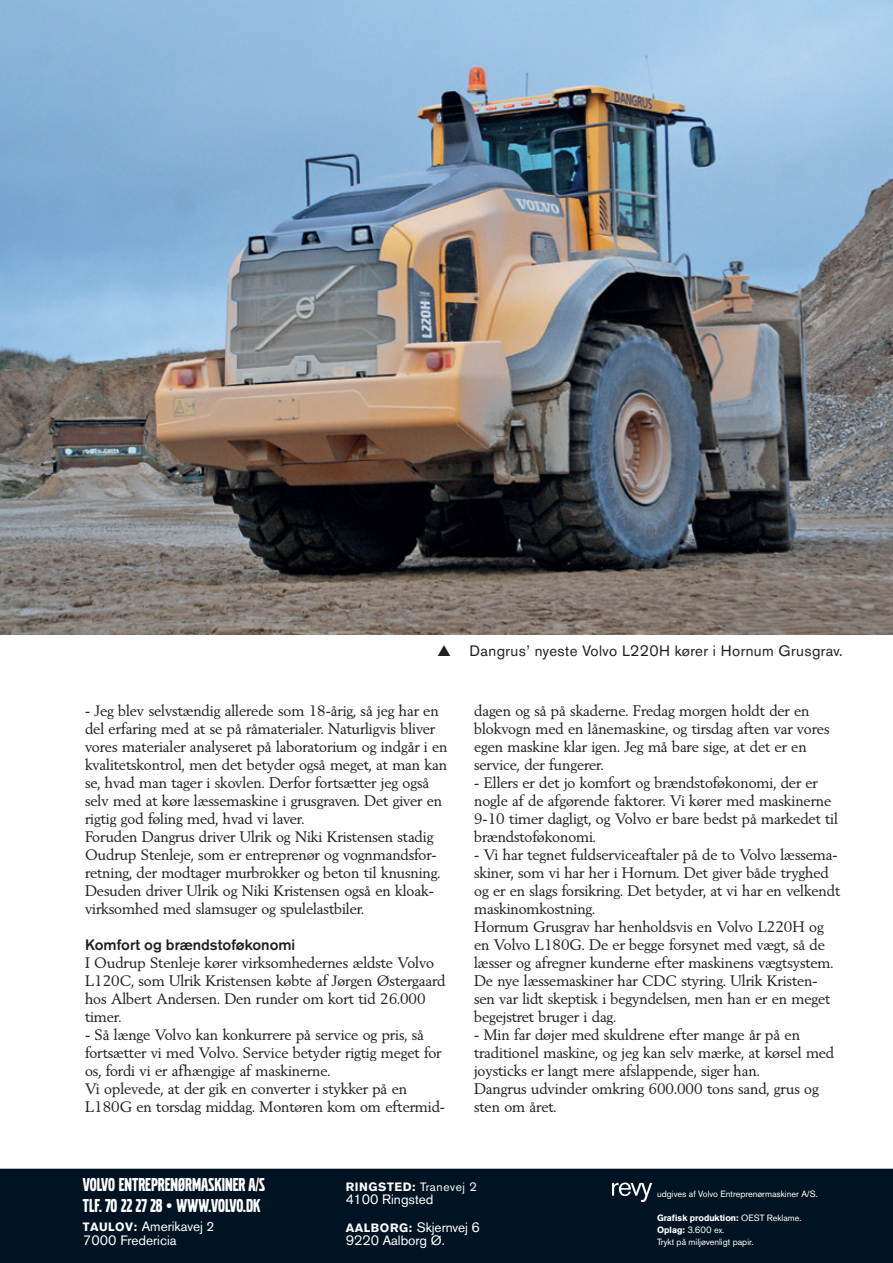
<style>
.page{position:relative;width:893px;height:1263px;background:#fff}
.page>*{position:absolute;margin:0;border:0;box-sizing:border-box;transform-origin:0 0}
.a_Overskrift_afsnit{font:19.5px "Volvo Broad Pro";color:#fff}
.a_Brødtekst{font:15px/18px "Volvo Serif Pro";color:#231f20}
.a_billedtekst{font:15px "Volvo Sans Pro";letter-spacing:.025em;color:#231f20}
.a_Brødtekst-2{font:500 15px "Volvo Sans Pro";color:#231f20}
.a_Overskrift_afsnit-2{font:13.5px/13.5px "Volvo Sans Pro";color:#fff}
.brødtext{font:13.5px/13.5px "Volvo Sans Pro";color:#fff}
.a_Overskrift_afsnit-3{font:700 12px "Volvo Sans Pro";letter-spacing:.05em;color:#fff}
.a_Brødtekst-3{font:9px "Volvo Sans Pro";color:#fff}
.a_Brødtekst-4{font:700 9px/12px "Volvo Sans Pro";color:#fff}
.s1{font-family:"Times New Roman"}
.s2{font-family:"Volvo Sans";font-weight:700;font-size:12px}
.s3{font-family:"Volvo Sans"}
.s4{font-weight:400}
.s5{font-weight:700;font-size:12px}
</style>
<div class="page">
<div style="left:0;top:1169px;width:893px;height:94px;background:#001322"></div>
<svg style="left:612px;top:1182px;width:40px;height:20px"></svg>
<img style="left:0;top:0;width:893px;height:634px">
<p class="a_Brødtekst" style="left:85px;top:701px;width:364px">- Jeg blev selvstændig allerede som 18-årig, så jeg har en del erfaring med at se på råmaterialer. Naturligvis bliver vores materialer analyseret på laboratorium og indgår i en kvalitetskontrol, men det betyder også meget, at man kan se, hvad man tager i skovlen. Derfor fortsætter jeg også selv med at køre læssemaskine i grusgraven. Det giver en rigtig god føling med, hvad vi laver.</p>
<p class="a_Brødtekst" style="left:85px;top:827px;width:357px">Foruden Dangrus driver Ulrik og Niki Kristensen stadig Oudrup Stenleje, som er entreprenør og vognmandsfor&shy;retning, der modtager murbrokker og beton til knusning.<br>Desuden driver Ulrik og Niki Kristensen også en kloak&shy;virksomhed med slamsuger og spulelastbiler.</p>
<p class="a_Brødtekst-2" style="left:85px;top:935px;width:212px">Komfort og brændstoføkonomi</p>
<p class="a_Brødtekst" style="left:85px;top:953px;width:362px">I Oudrup Stenleje kører virksomhedernes ældste Volvo L120C, som Ulrik Kristensen købte af Jørgen Østergaard hos Albert Andersen. Den runder om kort tid 26.000 timer.</p>
<p class="a_Brødtekst" style="left:85px;top:1025px;width:358px">- Så længe Volvo kan konkurrere på service og pris, så fortsætter vi med Volvo. Service betyder rigtig meget for os, fordi vi er afhængige af maskinerne.</p>
<p class="a_Brødtekst" style="left:85px;top:1079px;width:361px">Vi oplevede, at der gik en converter i stykker på en<br>L180G en torsdag middag. Montøren kom om eftermid-</p>
<p class="a_billedtekst" style="left:470px;top:641px;width:375px">Dangrus’ nyeste Volvo L220H kører i Hornum Grusgrav.</p>
<p class="a_Brødtekst" style="left:474px;top:701px;width:357px">dagen og så på skaderne. Fredag morgen holdt der en blokvogn med en lånemaskine, og tirsdag aften var vores egen maskine klar igen. Jeg må bare sige, at det er en service, der fungerer.</p>
<p class="a_Brødtekst" style="left:474px;top:773px;width:365px">- Ellers er det jo komfort og brændstoføkonomi, der er nogle af de afgørende faktorer. Vi kører med maskinerne 9-10 timer dagligt, og Volvo er bare bedst på markedet til brændstoføkonomi.</p>
<p class="a_Brødtekst" style="left:474px;top:845px;width:367px">- Vi har tegnet fuldserviceaftaler på de to Volvo læssema&shy;skiner, som vi har her i Hornum. Det giver både tryghed og er en slags forsikring. Det betyder, at vi har en velkendt maskinomkostning.</p>
<p class="a_Brødtekst" style="left:474px;top:917px;width:361px">Hornum Grusgrav har henholdsvis en Volvo L220H og en Volvo L180G. De er begge forsynet med vægt, så de læsser og afregner kunderne efter maskinens vægtsystem.</p>
<p class="a_Brødtekst" style="left:474px;top:971px;width:358px">De nye læssemaskiner har CDC styring. Ulrik Kristen&shy;sen var lidt skeptisk i begyndelsen, men han er en meget begejstret bruger i dag.</p>
<p class="a_Brødtekst" style="left:474px;top:1025px;width:362px">- Min far døjer med skuldrene efter mange år på en traditionel maskine, og jeg kan selv mærke, at kørsel med joysticks er langt mere afslappende, siger han.</p>
<p class="a_Brødtekst" style="left:474px;top:1079px;width:346px">Dangrus udvinder omkring 600.000 tons sand, grus og sten om året.</p>
<p class="a_Overskrift_afsnit" style="left:83px;top:1176px;width:184px">VOLVO ENTREPRENØRMASKINER A/S</p>
<p class="a_Overskrift_afsnit" style="left:83px;top:1197px;width:179px">TLF. 70 22 27 28 <span class="s1">•</span> WWW.VOLVO.DK</p>
<p class="a_Overskrift_afsnit-2" style="left:83px;top:1219px;width:133px"><span class="s2">TAULOV:</span> <span class="s3">Amerikavej 2<br></span>7000 Fredericia</p>
<p class="a_Overskrift_afsnit-3" style="left:346px;top:1179px;width:133px">RINGSTED: <span class="s4">Tranevej 2</span></p>
<p class="a_Overskrift_afsnit-2" style="left:346px;top:1193px;width:89px">4100 Ringsted</p>
<p class="brødtext" style="left:346px;top:1220px;width:136px"><span class="s5">AALBORG:</span> Skjernvej 6<br>9220 Aalborg Ø.</p>
<p class="a_Brødtekst-3" style="left:657px;top:1188px;width:162px">udgives af Volvo Entreprenørmaskiner A/S.</p>
<p class="a_Brødtekst-4" style="left:657px;top:1211px;width:146px">Grafisk produktion: <span class="s4">OEST Reklame.<br></span>Oplag: <span class="s4">3.600 ex.</span></p>
<p class="a_Brødtekst-3" style="left:657px;top:1236px;width:98px">Trykt på miljøvenligt papir.</p>
</div>
